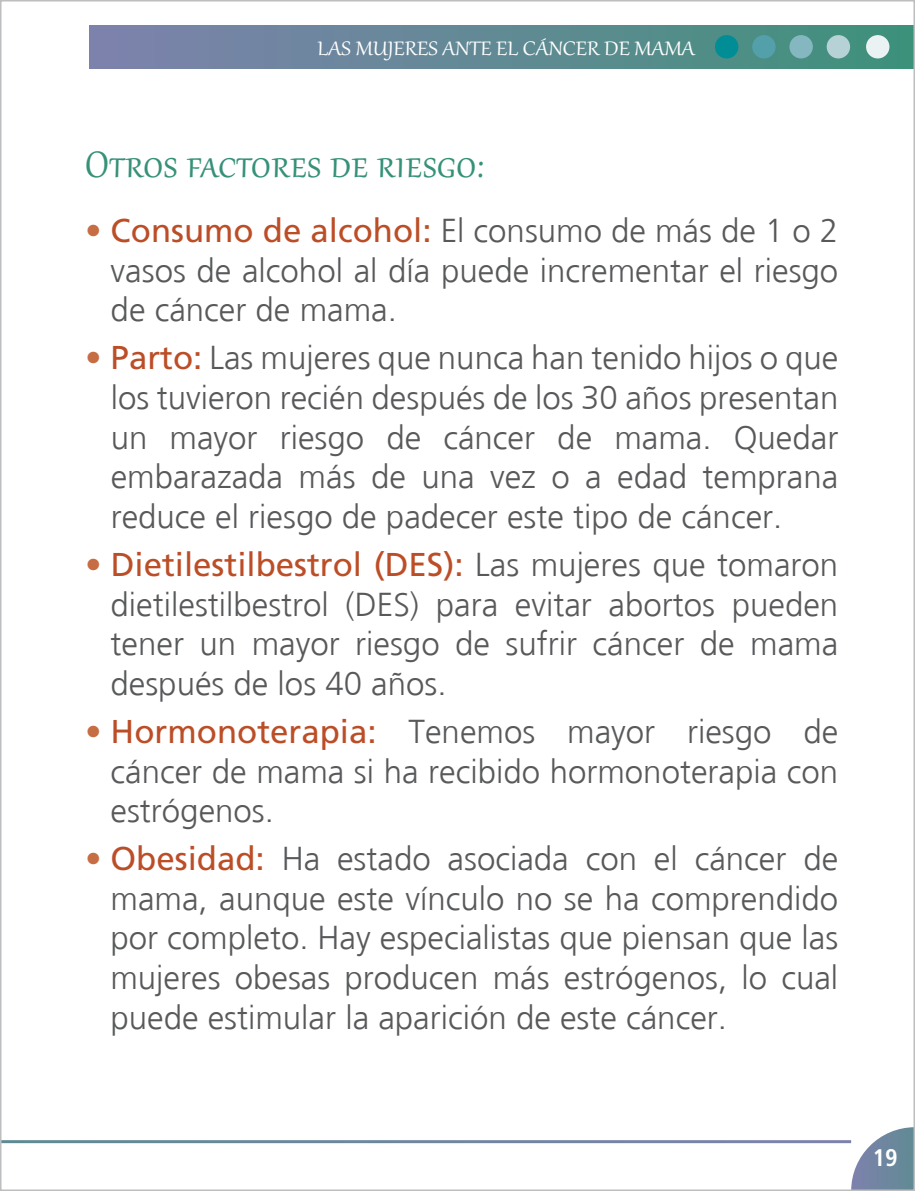
<style>
.page{position:relative;width:915px;height:1191px;background:#fff}
.page>*{position:absolute;margin:0;border:0;box-sizing:border-box;transform-origin:0 0}
.t1{font:45px "Gabriola";color:#359177}
.t2{font:300 33px/39.6px "Frutiger";color:#58595b;text-align:justify}
.t3{font:24px "Gabriola";color:#fff;scale:1.11 1}
.t4{font:700 condensed 24px "Frutiger";color:#fff}
.s1{font-weight:400;color:#c66d43}
.s2{font-weight:400;color:#bc4e27}
</style>
<div class="page">
<svg style="left:850px;top:1127px;width:61px;height:61px"></svg>
<div style="left:89px;top:26px;width:825px;height:42px;background:linear-gradient(to right,#7f82ad,#40927b)"></div>
<div style="left:865px;top:35px;width:24px;height:23px;background:#ebf2f3;border-radius:50%"></div>
<div style="left:826px;top:35px;width:23px;height:23px;background:#b6d2d7;border-radius:50%"></div>
<div style="left:789px;top:35px;width:23px;height:23px;background:#84b7bf;border-radius:50%"></div>
<div style="left:752px;top:35px;width:23px;height:23px;background:#53a0aa;border-radius:50%"></div>
<div style="left:714px;top:35px;width:24px;height:23px;background:#008d96;border-radius:50%"></div>
<p class="t3" style="left:317px;top:32px;width:342px">LAS MUJERES ANTE EL CÁNCER DE MAMA</p>
<h1 class="t1" style="left:85px;top:135px;width:400px">Otros factores de riesgo:</h1>
<p class="t2" style="left:111px;top:211px;width:729px;text-indent:-26px"><span class="s1">•</span> <span class="s2">Consumo de alcohol:</span> El consumo de más de 1 o 2 vasos de alcohol al día puede incrementar el riesgo de cáncer de mama.</p>
<p class="t2" style="left:111px;top:338px;width:729px;text-indent:-26px"><span class="s1">•</span> <span class="s2">Parto:</span> Las mujeres que nunca han tenido hijos o que los tuvieron recién después de los 30 años presentan un mayor riesgo de cáncer de mama. Quedar embarazada más de una vez o a edad temprana reduce el riesgo de padecer este tipo de cáncer.</p>
<p class="t2" style="left:110px;top:545px;width:729px;text-indent:-25px"><span class="s1">•</span> <span class="s2">Dietilestilbestrol (DES):</span> Las mujeres que tomaron dietilestilbestrol (DES) para evitar abortos pueden tener un mayor riesgo de sufrir cáncer de mama después de los 40 años.</p>
<p class="t2" style="left:110px;top:712px;width:729px;text-indent:-26px"><span class="s1">•</span> <span class="s2">Hormonoterapia:</span> Tenemos mayor riesgo de cáncer de mama si ha recibido hormonoterapia con estrógenos.</p>
<p class="t2" style="left:110px;top:839px;width:729px;text-indent:-25px"><span class="s1">•</span> <span class="s2">Obesidad:</span> Ha estado asociada con el cáncer de mama, aunque este vínculo no se ha comprendido por completo. Hay especialistas que piensan que las mujeres obesas producen más estrógenos, lo cual puede estimular la aparición de este cáncer.</p>
<p class="t4" style="left:872px;top:1143px;width:26px">19</p>
</div>
